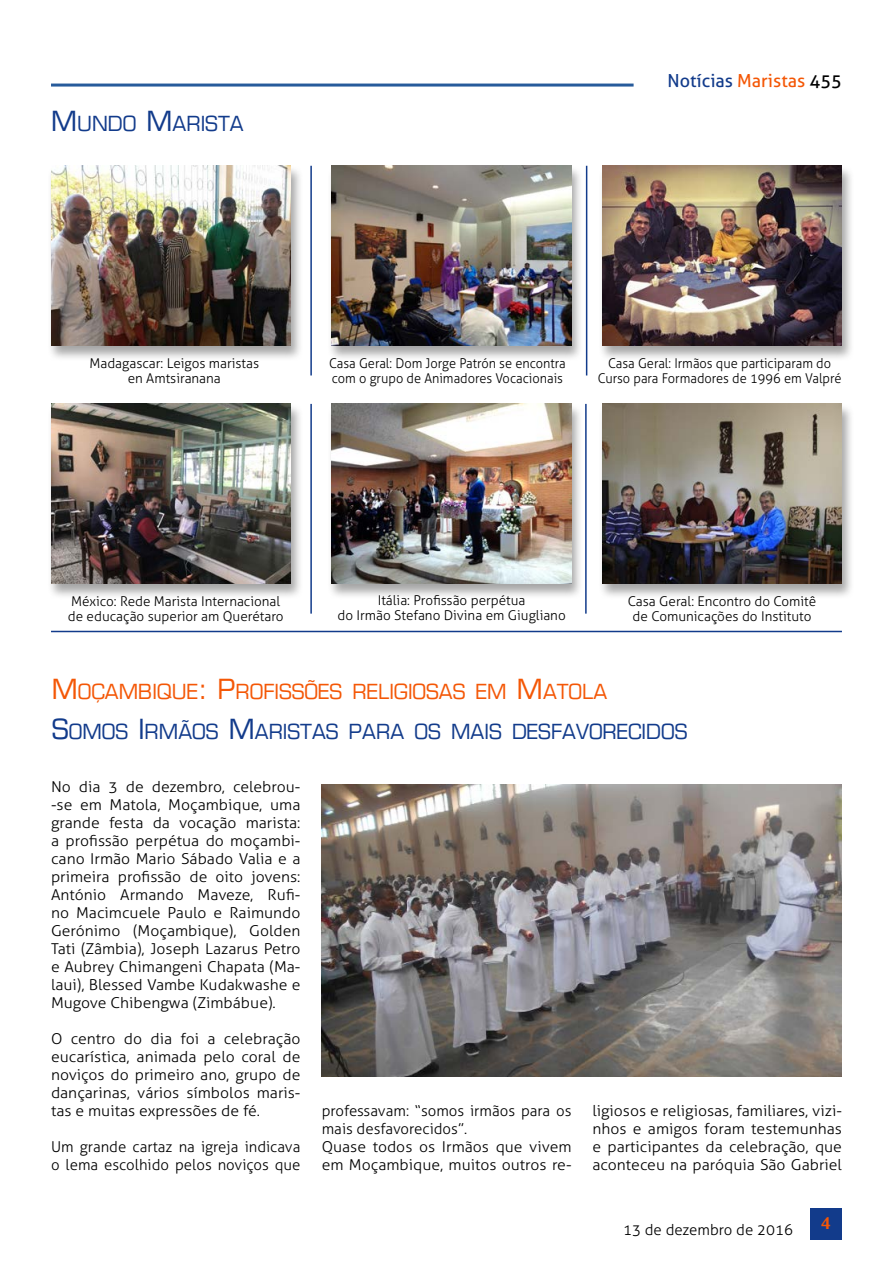
<style>
.page{position:relative;width:893px;height:1263px;background:#fff}
.page>*{position:absolute;margin:0;border:0;box-sizing:border-box;transform-origin:0 0}
.t1{font:20.25px/39.8px "Eurostile";color:#123b8b}
.t2{font:18px "Aller";color:#123b8b}
.t3{font:700 18px "Novarese IT Cby BT";color:#f45706}
.t4{font:300 15px/18px "Aller";color:#000;text-align:justify;scale:1.05 1}
.t5{font:300 15px/18px "Aller";color:#000}
.t6{font:300 13.5px/15px "Aller";color:#000;text-align:center}
.t7{font:300 13.5px/15px "Aller";color:#000;scale:.95 1}
.s1{font-size:27px}
.s2{color:#f45706}
.s3{color:#000}
.s4{font-size:27px;color:#f45706}
</style>
<div class="page">
<hr style="left:51px;top:84px;width:583px;height:3px;background:#275b9b">
<div style="left:810px;top:1208px;width:32px;height:31px;background:#123b8b"></div>
<div style="left:598px;top:164px;width:257px;height:198px;background:#000;opacity:.35"></div>
<img style="left:602px;top:166px;width:240px;height:180px">
<div style="left:327px;top:164px;width:257px;height:198px;background:#000;opacity:.35"></div>
<img style="left:331px;top:166px;width:240px;height:180px">
<div style="left:47px;top:164px;width:257px;height:198px;background:#000;opacity:.35"></div>
<img style="left:51px;top:166px;width:240px;height:180px">
<div style="left:598px;top:403px;width:257px;height:197px;background:#000;opacity:.35"></div>
<img style="left:602px;top:404px;width:240px;height:180px">
<div style="left:327px;top:403px;width:257px;height:197px;background:#000;opacity:.35"></div>
<img style="left:331px;top:404px;width:240px;height:180px">
<div style="left:47px;top:403px;width:257px;height:197px;background:#000;opacity:.35"></div>
<img style="left:51px;top:404px;width:240px;height:180px">
<hr style="left:310px;top:166px;width:2px;height:209px;background:#123b8b">
<hr style="left:586px;top:166px;width:1px;height:209px;background:#123b8b">
<hr style="left:310px;top:404px;width:2px;height:210px;background:#123b8b">
<hr style="left:585px;top:404px;width:2px;height:210px;background:#123b8b">
<hr style="left:51px;top:631px;width:791px;height:1px;background:#123b8b">
<img style="left:322px;top:784px;width:520px;height:293px">
<h1 class="t1" style="left:51px;top:104px;width:194px"><span class="s1">M</span>UNDO <span class="s1">M</span>ARISTA</h1>
<p class="t2" style="left:667px;top:69px;width:176px">Notícias <span class="s2">Maristas</span> <span class="s3">455</span></p>
<p class="t6" style="left:89px;top:355px;width:171px">Madagascar: Leigos maristas en Amtsiranana</p>
<p class="t7" style="left:329px;top:355px;width:251px">Casa Geral: Dom Jorge Patrón se encontra com o grupo de Animadores Vocacionais</p>
<p class="t7" style="left:598px;top:355px;width:258px;text-align:center">Casa Geral: Irmãos que participaram do<br>Curso para Formadores de 1996 em Valpré</p>
<p class="t6" style="left:68px;top:593px;width:217px;text-align:left">México: Rede Marista Internacional de educação superior am Querétaro</p>
<p class="t6" style="left:337px;top:593px;width:230px">Itália: Profissão perpétua<br>do Irmão Stefano Divina em Giugliano</p>
<p class="t6" style="left:628px;top:593px;width:190px">Casa Geral: Encontro do Comitê de Comunicações do Instituto</p>
<h1 class="t1" style="left:52px;top:672px;width:637px"><span class="s4">M</span><span class="s2">OÇAMBIQUE</span><span class="s4">: P</span><span class="s2">ROFISSÕES RELIGIOSAS EM</span> <span class="s4">M</span><span class="s2">ATOLA<br></span><span class="s1">S</span>OMOS <span class="s1">I</span>RMÃOS <span class="s1">M</span>ARISTAS PARA OS MAIS DESFAVORECIDOS</h1>
<p class="t4" style="left:51px;top:778px;width:239px">No dia 3 de dezembro, celebrou--se em Matola, Moçambique, uma grande festa da vocação marista: a profissão perpétua do moçambi&shy;cano Irmão Mario Sábado Valia e a primeira profissão de oito jovens:<br>António Armando Maveze, Rufi&shy;no Macimcuele Paulo e Raimundo Gerónimo (Moçambique), Golden Tati (Zâmbia), Joseph Lazarus Petro e Aubrey Chimangeni Chapata (Ma&shy;laui), Blessed Vambe Kudakwashe e Mugove Chibengwa (Zimbábue).</p>
<p class="t4" style="left:51px;top:1030px;width:239px">O centro do dia foi a celebração eucarística, animada pelo coral de noviços do primeiro ano, grupo de dançarinas, vários símbolos maris&shy;tas e muitas expressões de fé.</p>
<p class="t5" style="left:51px;top:1138px;width:251px">Um grande cartaz na igreja indicava o lema escolhido pelos noviços que</p>
<p class="t5" style="left:322px;top:1102px;width:251px">professavam: “somos irmãos para os mais desfavorecidos”.<br>Quase todos os Irmãos que vivem em Moçambique, muitos outros re-</p>
<p class="t4" style="left:592px;top:1102px;width:239px">ligiosos e religiosas, familiares, vizi&shy;nhos e amigos foram testemunhas e participantes da celebração, que aconteceu na paróquia São Gabriel</p>
<p class="t5" style="left:623px;top:1220px;width:171px">13 de dezembro de 2016</p>
<p class="t3" style="left:821px;top:1212px;width:12px">4</p>
</div>
